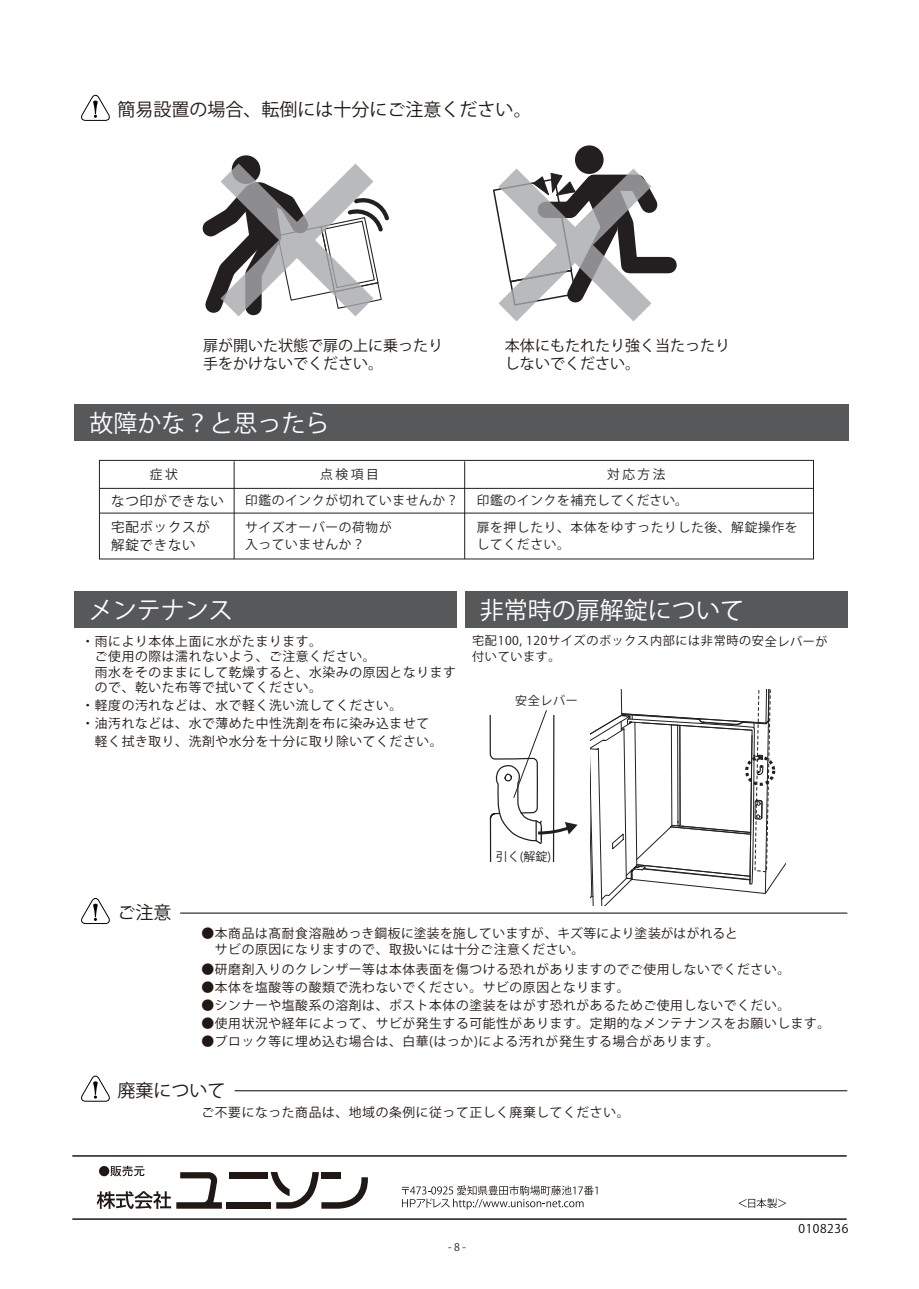
<style>
.page{position:relative;width:919px;height:1289px;background:#fff}
.page>*{position:absolute;margin:0;border:0;box-sizing:border-box;transform-origin:0 0}
.t1{font:24px "Koz Go Pr 6 N Medium 90 ms RKSJ H";color:#fff}
.t2{font:18px "Koz Go Pr 6 N Medium 90 ms RKSJ H";color:#211814}
.t3{font:15px/18px "Koz Go Pr 6 N Medium 90 ms RKSJ H";color:#211814}
.t4{font:13.5px/18px "Koz Go Pr 6 N";letter-spacing:.05em;color:#231f20}
.t5{font:12.75px/15.3px "Koz Go Pr 6 N";letter-spacing:.05em;color:#211814}
.t6{font:12.75px/16.5px "Koz Go Pr 6 N";letter-spacing:.05em;color:#231f20}
.t7{font:12.15px/15.3px "Koz Go Pr 6 N";letter-spacing:.05em;color:#211814}
.t8{font:12px "Koz Go Pr 6 N";letter-spacing:.05em;color:#231f20}
.t9{font:12px "Koz Go Pr 6 N";letter-spacing:.05em;color:#030303}
.t10{font:10.5px "Koz Go Pr 6 N";color:#231f20}
</style>
<div class="page">
<svg style="left:591px;top:689px;width:194px;height:216px"></svg>
<div style="left:745px;top:755px;width:30px;height:30px;border:3px dashed #231f20;border-radius:50%"></div>
<div style="left:226px;top:1202px;width:45px;height:6px;background:#201814"></div>
<div style="left:229px;top:1171px;width:38px;height:7px;background:#201814"></div>
<svg style="left:97px;top:1165px;width:125px;height:43px"></svg>
<svg style="left:271px;top:1172px;width:97px;height:36px"></svg>
<div style="left:321px;top:1171px;width:20px;height:7px;background:#201814"></div>
<svg style="left:402px;top:1185px;width:195px;height:24px"></svg>
<svg style="left:738px;top:1198px;width:48px;height:10px"></svg>
<hr style="left:72px;top:1218px;width:774px;height:1px;background:#201814">
<hr style="left:72px;top:1155px;width:774px;height:1px;background:#201814">
<div style="left:74px;top:590px;width:382px;height:37px;background:#57585a"></div>
<div style="left:464px;top:590px;width:383px;height:37px;background:#57585a"></div>
<hr style="left:180px;top:912px;width:667px;height:1px;background:#070304">
<svg style="left:81px;top:898px;width:29px;height:26px"></svg>
<svg style="left:81px;top:94px;width:29px;height:27px"></svg>
<hr style="left:235px;top:1090px;width:612px;height:1px;background:#070304">
<svg style="left:81px;top:1075px;width:29px;height:26px"></svg>
<div style="left:74px;top:404px;width:774px;height:37px;background:#57585a"></div>
<div style="left:99px;top:460px;width:714px;height:99px;border:1px solid #231f20"></div>
<hr style="left:99px;top:488px;width:714px;height:1px;background:#231f20">
<hr style="left:99px;top:512px;width:714px;height:1px;background:#231f20">
<hr style="left:234px;top:461px;width:1px;height:98px;background:#231f20">
<hr style="left:464px;top:461px;width:1px;height:98px;background:#231f20">
<svg style="left:489px;top:710px;width:88px;height:151px"></svg>
<div style="left:575px;top:145px;width:28px;height:29px;background:#231f20;border-radius:50%"></div>
<div style="left:232px;top:155px;width:28px;height:29px;background:#231f20;border-radius:50%"></div>
<svg style="left:493px;top:166px;width:184px;height:155px"></svg>
<svg style="left:202px;top:163px;width:187px;height:154px"></svg>
<h2 class="t2" style="left:117px;top:100px;width:415px">簡易設置の場合、転倒には十分にご注意ください。</h2>
<p class="t3" style="left:203px;top:337px;width:242px">扉が開いた状態で扉の上に乗ったり手をかけないでください。</p>
<p class="t3" style="left:505px;top:337px;width:226px">本体にもたれたり強く当たったりしないでください。</p>
<h1 class="t1" style="left:89px;top:410px;width:242px">故障かな？と思ったら</h1>
<p class="t6" style="left:150px;top:466px;width:30px">症状</p>
<p class="t6" style="left:320px;top:466px;width:60px">点検項目</p>
<p class="t6" style="left:607px;top:466px;width:60px">対応方法</p>
<p class="t4" style="left:111px;top:492px;width:114px">なつ印ができない</p>
<p class="t6" style="left:245px;top:492px;width:215px">印鑑のインクが切れていませんか？</p>
<p class="t6" style="left:476px;top:492px;width:213px">印鑑のインクを補充してください。</p>
<p class="t4" style="left:111px;top:518px;width:100px">宅配ボックスが解錠できない</p>
<p class="t6" style="left:245px;top:519px;width:148px">サイズオーバーの荷物が入っていませんか？</p>
<p class="t6" style="left:476px;top:519px;width:322px">扉を押したり、本体をゆすったりした後、解錠操作をしてください。</p>
<h1 class="t1" style="left:89px;top:596px;width:146px">メンテナンス</h1>
<h1 class="t1" style="left:480px;top:596px;width:265px">非常時の扉解錠について</h1>
<p class="t5" style="left:81px;top:634px;width:376px">・雨により本体上面に水がたまります。<br>　ご使用の際は濡れないよう、ご注意ください。<br>　雨水をそのままにして乾燥すると、水染みの原因となります　ので、乾いた布等で拭いてください。</p>
<p class="t5" style="left:81px;top:696px;width:362px;line-height:18px">・軽度の汚れなどは、水で軽く洗い流してください。<br>・油汚れなどは、水で薄めた中性洗剤を布に染み込ませて　軽く拭き取り、洗剤や水分を十分に取り除いてください。</p>
<p class="t7" style="left:472px;top:633px;width:357px">宅配100, 120サイズのボックス内部には非常時の安全レバーが付いています。</p>
<p class="t8" style="left:515px;top:694px;width:64px">安全レバー</p>
<h2 class="t2" style="left:117px;top:902px;width:55px">ご注意</h2>
<p class="t8" style="left:496px;top:849px;width:57px">引く(解錠)</p>
<p class="t5" style="left:201px;top:924px;width:538px;line-height:16.5px">●本商品は髙耐食溶融めっき鋼板に塗装を施していますが、キズ等により塗装がはがれると　サビの原因になりますので、取扱いには十分ご注意ください。</p>
<p class="t5" style="left:201px;top:961px;width:590px">●研磨剤入りのクレンザー等は本体表面を傷つける恐れがありますのでご使用しないでください。</p>
<p class="t5" style="left:201px;top:979px;width:429px">●本体を塩酸等の酸類で洗わないでください。サビの原因となります。</p>
<p class="t5" style="left:201px;top:997px;width:590px">●シンナーや塩酸系の溶剤は、ポスト本体の塗装をはがす恐れがあるためご使用しないでくだい。</p>
<p class="t5" style="left:201px;top:1015px;width:630px">●使用状況や経年によって、サビが発生する可能性があります。定期的なメンテナンスをお願いします。</p>
<p class="t5" style="left:201px;top:1033px;width:519px">●ブロック等に埋め込む場合は、白華(はっか)による汚れが発生する場合があります。</p>
<h2 class="t2" style="left:117px;top:1080px;width:109px">廃棄について</h2>
<p class="t5" style="left:201px;top:1104px;width:429px">ご不要になった商品は、地域の条例に従って正しく廃棄してください。</p>
<p class="t10" style="left:448px;top:1241px;width:19px">- 8 -</p>
<p class="t9" style="left:798px;top:1222px;width:51px">0108236</p>
</div>
